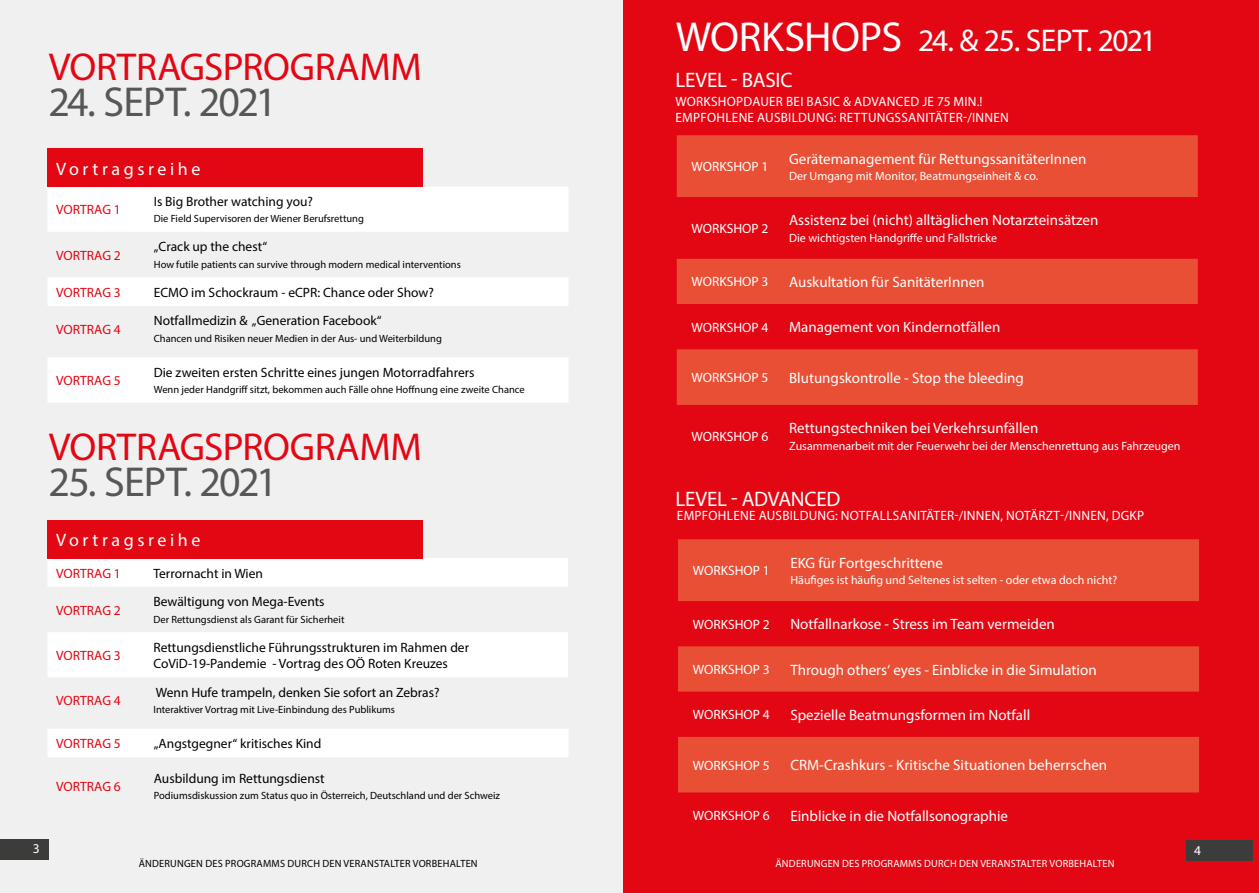
<style>
.page{position:relative;width:1259px;height:893px;background:#fff}
.page>*{position:absolute;margin:0;border:0;box-sizing:border-box;transform-origin:0 0}
.t1{font:42px "Myriad Pro";letter-spacing:-.04em;color:#575756}
.t2{font:39px "Myriad Pro";letter-spacing:-.01em;color:#e30613}
.t3{font:31.5px "Myriad Pro";letter-spacing:-.04em;color:#fff}
.t4{font:21px "Myriad Pro";letter-spacing:-.015em;color:#fff}
.t5{font:18px "Myriad Pro";letter-spacing:.2em;color:#fff}
.t6{font:15px "Myriad Pro";color:#fff}
.t7{font:13.5px/16.2px "Myriad Pro";color:#000}
.t8{font:13.5px/16.2px "Myriad Pro";letter-spacing:.02em;color:#fff}
.t9{font:13.5px "Myriad Pro";color:#fff}
.t10{font:13.5px "Myriad Pro";color:#e30613}
.t11{font:12px "Myriad Pro";color:#fff}
.t12{font:10.5px "Myriad Pro";color:#000}
.t13{font:10.5px "Myriad Pro";letter-spacing:.02em;color:#000}
.t14{font:10.5px "Myriad Pro";letter-spacing:.02em;color:#fff}
.s1{font-size:42px}
</style>
<div class="page">
<div style="left:0;top:0;width:624px;height:893px;background:#f0f0f0"></div>
<svg style="left:48px;top:186px;width:520px;height:120px;fill:#fff"></svg>
<div style="left:48px;top:358px;width:520px;height:44px;background:#fff"></div>
<div style="left:0;top:839px;width:48px;height:20px;background:#3c3c3b"></div>
<div style="left:47px;top:149px;width:375px;height:38px;background:#e30613"></div>
<svg style="left:47px;top:558px;width:521px;height:119px;fill:#fff"></svg>
<div style="left:48px;top:729px;width:520px;height:28px;background:#fff"></div>
<div style="left:47px;top:520px;width:375px;height:38px;background:#e30613"></div>
<div style="left:624px;top:0;width:635px;height:893px;background:#e30613"></div>
<svg style="left:677px;top:135px;width:520px;height:270px;fill:#e94f35"></svg>
<svg style="left:678px;top:539px;width:521px;height:253px;fill:#e94f35"></svg>
<div style="left:1185px;top:841px;width:67px;height:20px;background:#3c3c3b"></div>
<h2 class="t2" style="left:49px;top:43px;width:375px">VORTRAGSPROGRAMM</h2>
<h1 class="t1" style="left:48px;top:76px;width:230px">24. SEPT. 2021</h1>
<p class="t5" style="left:56px;top:157px;width:146px">Vortragsreihe</p>
<p class="t10" style="left:56px;top:201px;width:66px">VORTRAG 1</p>
<p class="t10" style="left:56px;top:247px;width:66px">VORTRAG 2</p>
<p class="t7" style="left:154px;top:193px;width:161px">Is Big Brother watching you?</p>
<p class="t12" style="left:154px;top:212px;width:212px">Die Field Supervisoren der Wiener Berufsrettung</p>
<p class="t7" style="left:154px;top:238px;width:115px">„Crack up the chest“</p>
<p class="t12" style="left:154px;top:258px;width:308px">How futile patients can survive through modern medical interventions</p>
<p class="t10" style="left:56px;top:284px;width:66px">VORTRAG 3</p>
<p class="t7" style="left:154px;top:284px;width:282px">ECMO im Schockraum - eCPR: Chance oder Show?</p>
<p class="t10" style="left:56px;top:321px;width:66px">VORTRAG 4</p>
<p class="t7" style="left:154px;top:313px;width:229px">Notfallmedizin &amp; „Generation Facebook“</p>
<p class="t12" style="left:154px;top:332px;width:289px">Chancen und Risiken neuer Medien in der Aus- und Weiterbildung</p>
<p class="t10" style="left:56px;top:372px;width:66px">VORTRAG 5</p>
<p class="t7" style="left:154px;top:364px;width:322px">Die zweiten ersten Schritte eines jungen Motorradfahrers</p>
<p class="t12" style="left:154px;top:383px;width:372px">Wenn jeder Handgriff sitzt, bekommen auch Fälle ohne Hoffnung eine zweite Chance</p>
<h2 class="t2" style="left:49px;top:423px;width:375px">VORTRAGSPROGRAMM</h2>
<h1 class="t1" style="left:48px;top:456px;width:231px">25. SEPT. 2021</h1>
<p class="t5" style="left:56px;top:529px;width:146px">Vortragsreihe</p>
<p class="t10" style="left:56px;top:565px;width:66px">VORTRAG 1</p>
<p class="t7" style="left:153px;top:565px;width:111px">Terrornacht in Wien</p>
<p class="t10" style="left:56px;top:602px;width:66px">VORTRAG 2</p>
<p class="t7" style="left:153px;top:593px;width:173px">Bewältigung von Mega-Events</p>
<p class="t12" style="left:153px;top:613px;width:193px">Der Rettungsdienst als Garant für Sicherheit</p>
<p class="t10" style="left:56px;top:647px;width:66px">VORTRAG 3</p>
<p class="t7" style="left:153px;top:639px;width:317px">Rettungsdienstliche Führungsstrukturen im Rahmen der<br>CoViD-19-Pandemie - Vortrag des OÖ Roten Kreuzes</p>
<p class="t10" style="left:56px;top:692px;width:66px">VORTRAG 4</p>
<p class="t7" style="left:156px;top:684px;width:285px">Wenn Hufe trampeln, denken Sie sofort an Zebras?</p>
<p class="t12" style="left:153px;top:703px;width:243px">Interaktiver Vortrag mit Live-Einbindung des Publikums</p>
<p class="t10" style="left:56px;top:735px;width:66px">VORTRAG 5</p>
<p class="t7" style="left:154px;top:735px;width:169px">„Angstgegner“ kritisches Kind</p>
<p class="t10" style="left:56px;top:778px;width:66px">VORTRAG 6</p>
<p class="t7" style="left:154px;top:770px;width:172px">Ausbildung im Rettungsdienst</p>
<p class="t12" style="left:154px;top:789px;width:348px">Podiumsdiskussion zum Status quo in Österreich, Deutschland und der Schweiz</p>
<p class="t8" style="left:33px;top:841px;width:8px">3</p>
<p class="t13" style="left:139px;top:857px;width:340px">ÄNDERUNGEN DES PROGRAMMS DURCH DEN VERANSTALTER VORBEHALTEN</p>
<h3 class="t3" style="left:675px;top:21px;width:482px"><span class="s1">WORKSHOPS</span> 24. &amp; 25. SEPT. 2021</h3>
<h3 class="t4" style="left:675px;top:67px;width:119px">LEVEL - BASIC</h3>
<p class="t8" style="left:675px;top:93px;width:335px">WORKSHOPDAUER BEI BASIC &amp; ADVANCED JE 75 MIN.!<br>EMPFOHLENE AUSBILDUNG: RETTUNGSSANITÄTER-/INNEN</p>
<p class="t9" style="left:691px;top:158px;width:79px">WORKSHOP 1</p>
<p class="t9" style="left:691px;top:220px;width:79px">WORKSHOP 2</p>
<p class="t6" style="left:789px;top:149px;width:299px">Gerätemanagement für RettungssanitäterInnen</p>
<p class="t11" style="left:789px;top:169px;width:250px">Der Umgang mit Monitor, Beatmungseinheit &amp; co.</p>
<p class="t6" style="left:789px;top:211px;width:311px">Assistenz bei (nicht) alltäglichen Notarzteinsätzen</p>
<p class="t11" style="left:789px;top:230px;width:210px">Die wichtigsten Handgriffe und Fallstricke</p>
<p class="t9" style="left:691px;top:274px;width:79px">WORKSHOP 3</p>
<p class="t6" style="left:789px;top:273px;width:197px">Auskultation für SanitäterInnen</p>
<p class="t9" style="left:691px;top:319px;width:79px">WORKSHOP 4</p>
<p class="t6" style="left:789px;top:318px;width:213px">Management von Kindernotfällen</p>
<p class="t9" style="left:691px;top:369px;width:79px">WORKSHOP 5</p>
<p class="t6" style="left:789px;top:368px;width:236px">Blutungskontrolle - Stop the bleeding</p>
<p class="t9" style="left:691px;top:428px;width:79px">WORKSHOP 6</p>
<p class="t6" style="left:789px;top:419px;width:251px">Rettungstechniken bei Verkehrsunfällen</p>
<p class="t11" style="left:789px;top:438px;width:393px">Zusammenarbeit mit der Feuerwehr bei der Menschenrettung aus Fahrzeugen</p>
<h3 class="t4" style="left:675px;top:486px;width:166px">LEVEL - ADVANCED</h3>
<p class="t8" style="left:677px;top:507px;width:469px">EMPFOHLENE AUSBILDUNG: NOTFALLSANITÄTER-/INNEN, NOTÄRZT-/INNEN, DGKP</p>
<p class="t9" style="left:692px;top:562px;width:79px">WORKSHOP 1</p>
<p class="t6" style="left:790px;top:553px;width:154px">EKG für Fortgeschrittene</p>
<p class="t11" style="left:790px;top:573px;width:328px">Häufiges ist häufig und Seltenes ist selten - oder etwa doch nicht?</p>
<p class="t9" style="left:692px;top:616px;width:79px">WORKSHOP 2</p>
<p class="t6" style="left:790px;top:615px;width:266px">Notfallnarkose - Stress im Team vermeiden</p>
<p class="t9" style="left:692px;top:661px;width:79px">WORKSHOP 3</p>
<p class="t6" style="left:790px;top:660px;width:308px">Through others‘ eyes - Einblicke in die Simulation</p>
<p class="t9" style="left:692px;top:706px;width:79px">WORKSHOP 4</p>
<p class="t6" style="left:790px;top:706px;width:241px">Spezielle Beatmungsformen im Notfall</p>
<p class="t9" style="left:692px;top:757px;width:79px">WORKSHOP 5</p>
<p class="t6" style="left:790px;top:756px;width:318px">CRM-Crashkurs - Kritische Situationen beherrschen</p>
<p class="t9" style="left:692px;top:807px;width:79px">WORKSHOP 6</p>
<p class="t6" style="left:790px;top:806px;width:219px">Einblicke in die Notfallsonographie</p>
<p class="t14" style="left:775px;top:857px;width:340px">ÄNDERUNGEN DES PROGRAMMS DURCH DEN VERANSTALTER VORBEHALTEN</p>
<p class="t8" style="left:1194px;top:842px;width:8px">4</p>
</div>
